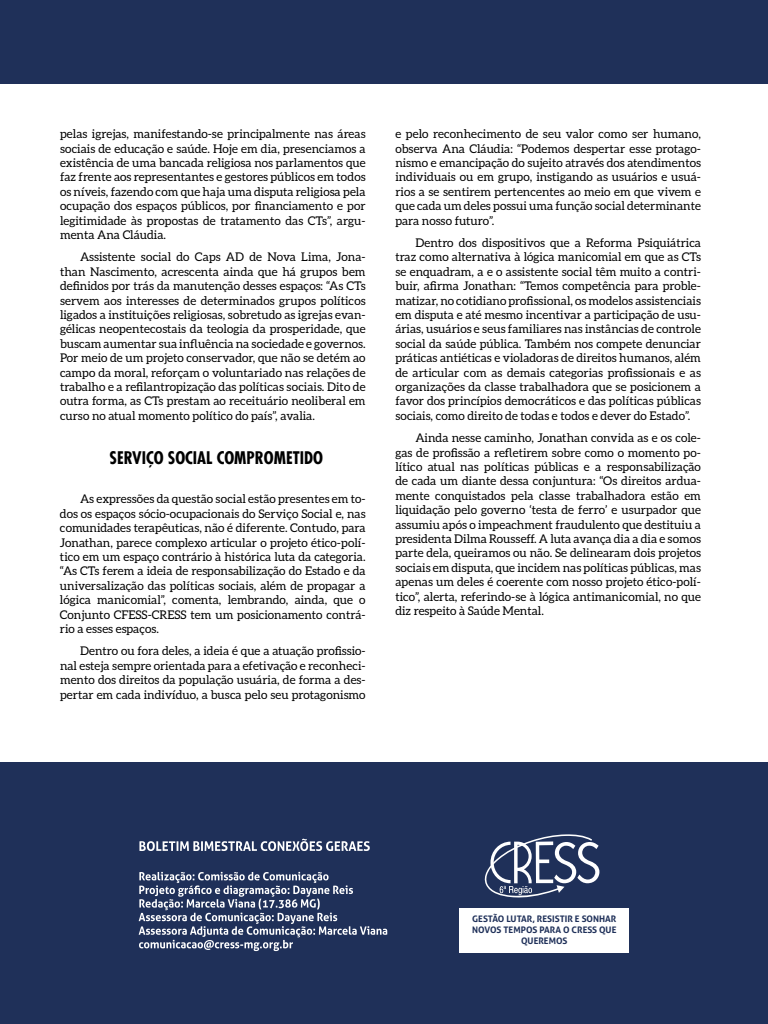
<style>
.page{position:relative;width:768px;height:1024px;background:#fff}
.page>*{position:absolute;margin:0;border:0;box-sizing:border-box;transform-origin:0 0}
.t1{font:700 condensed 17px "Futura LT";color:#000}
.t2{font:12px/14.4px "Aleo";color:#000;text-align:justify}
.t3{font:700 9px/10.8px "Aller";color:#1f3059;text-align:center}
</style>
<div class="page">
<div style="left:0;top:0;width:768px;height:84px;background:#1f3059"></div>
<div style="left:0;top:763px;width:768px;height:261px;background:#1f3059"></div>
<svg style="left:139px;top:839px;width:231px;height:12px"></svg>
<svg style="left:139px;top:872px;width:248px;height:79px"></svg>
<svg style="left:484px;top:834px;width:115px;height:64px"></svg>
<div style="left:459px;top:908px;width:170px;height:44px;background:#fff"></div>
<p class="t2" style="left:60px;top:127px;width:307px">pelas igrejas, manifestando-se principalmente nas áreas sociais de educação e saúde. Hoje em dia, presenciamos a existência de uma bancada religiosa nos parlamentos que faz frente aos representantes e gestores públicos em todos os níveis, fazendo com que haja uma disputa religiosa pela ocupação dos espaços públicos, por financiamento e por legitimidade às propostas de tratamento das CTs”, argu&shy;menta Ana Cláudia.</p>
<p class="t2" style="left:60px;top:250px;width:307px;text-indent:20px">Assistente social do Caps AD de Nova Lima, Jona&shy;than Nascimento, acrescenta ainda que há grupos bem definidos por trás da manutenção desses espaços: “As CTs servem aos interesses de determinados grupos políticos ligados a instituições religiosas, sobretudo as igrejas evan&shy;gélicas neopentecostais da teologia da prosperidade, que buscam aumentar sua influência na sociedade e governos.<br>Por meio de um projeto conservador, que não se detém ao campo da moral, reforçam o voluntariado nas relações de trabalho e a refilantropização das políticas sociais. Dito de outra forma, as CTs prestam ao receituário neoliberal em curso no atual momento político do país”, avalia.</p>
<h1 class="t1" style="left:110px;top:447px;width:215px">SERVIÇO SOCIAL COMPROMETIDO</h1>
<p class="t2" style="left:60px;top:492px;width:307px;text-indent:20px">As expressões da questão social estão presentes em to&shy;dos os espaços sócio-ocupacionais do Serviço Social e, nas comunidades terapêuticas, não é diferente. Contudo, para Jonathan, parece complexo articular o projeto ético-polí&shy;tico em um espaço contrário à histórica luta da categoria. “As CTs ferem a ideia de responsabilização do Estado e da universalização das políticas sociais, além de propagar a lógica manicomial”, comenta, lembrando, ainda, que o Conjunto CFESS-CRESS tem um posicionamento contrá&shy;rio a esses espaços.</p>
<p class="t2" style="left:60px;top:644px;width:307px;text-indent:20px">Dentro ou fora deles, a ideia é que a atuação profissio&shy;nal esteja sempre orientada para a efetivação e reconheci&shy;mento dos direitos da população usuária, de forma a des&shy;pertar em cada indivíduo, a busca pelo seu protagonismo</p>
<p class="t2" style="left:395px;top:127px;width:307px">e pelo reconhecimento de seu valor como ser humano, observa Ana Cláudia: “Podemos despertar esse protago&shy;nismo e emancipação do sujeito através dos atendimentos individuais ou em grupo, instigando as usuários e usuá&shy;rios a se sentirem pertencentes ao meio em que vivem e que cada um deles possui uma função social determinante para nosso futuro”.</p>
<p class="t2" style="left:395px;top:235px;width:307px;text-indent:20px">Dentro dos dispositivos que a Reforma Psiquiátrica traz como alternativa à lógica manicomial em que as CTs se enquadram, a e o assistente social têm muito a contri&shy;buir, afirma Jonathan: “Temos competência para proble&shy;matizar, no cotidiano profissional, os modelos assistenciais em disputa e até mesmo incentivar a participação de usu&shy;árias, usuários e seus familiares nas instâncias de controle social da saúde pública. Também nos compete denunciar práticas antiéticas e violadoras de direitos humanos, além de articular com as demais categorias profissionais e as organizações da classe trabalhadora que se posicionem a favor dos princípios democráticos e das políticas públicas sociais, como direito de todas e todos e dever do Estado”.</p>
<p class="t2" style="left:395px;top:431px;width:307px;text-indent:20px">Ainda nesse caminho, Jonathan convida as e os cole&shy;gas de profissão a refletirem sobre como o momento po&shy;lítico atual nas políticas públicas e a responsabilização de cada um diante dessa conjuntura: “Os direitos ardua&shy;mente conquistados pela classe trabalhadora estão em liquidação pelo governo ‘testa de ferro’ e usurpador que assumiu após o impeachment fraudulento que destituiu a presidenta Dilma Rousseff. A luta avança dia a dia e somos parte dela, queiramos ou não. Se delinearam dois projetos sociais em disputa, que incidem nas políticas públicas, mas apenas um deles é coerente com nosso projeto ético-polí&shy;tico”, alerta, referindo-se à lógica antimanicomial, no que diz respeito à Saúde Mental.</p>
<p class="t3" style="left:472px;top:914px;width:146px">GESTÃO LUTAR, RESISTIR E SONHAR<br>NOVOS TEMPOS PARA O CRESS QUE<br>QUEREMOS</p>
</div>
